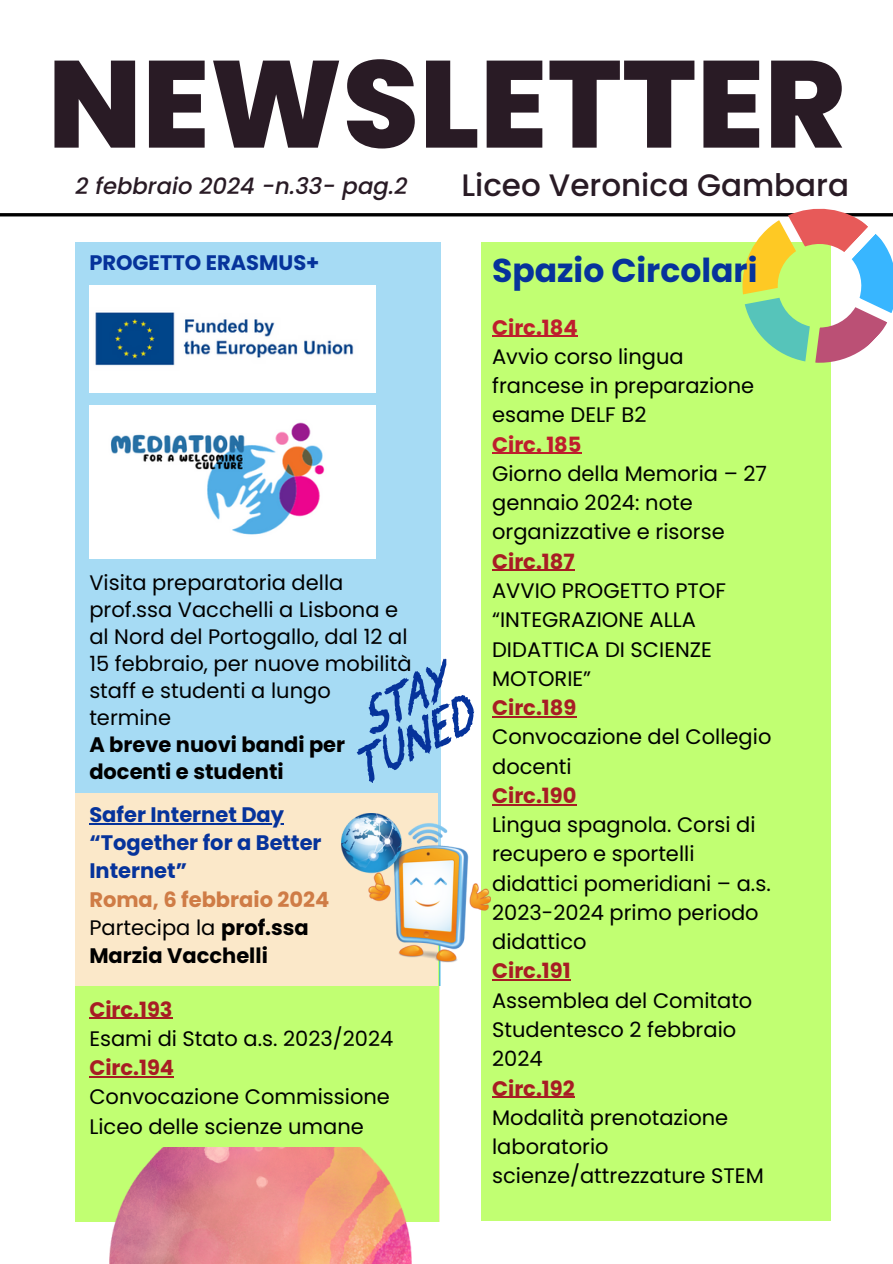
<style>
.page{position:relative;width:893px;height:1264px;background:#fff}
.page>*{position:absolute;margin:0;border:0;box-sizing:border-box;transform-origin:0 0}
.t1{font:800 123.45px "Poppins";color:#291b25}
.t2{font:700 33px "Poppins";color:#06339b}
.t3{font:500 31.05px "Poppins";color:#291b25}
.t4{font:italic 500 22.8px "Poppins";color:#291b25}
.t5{font:21px/29.2px "Poppins";color:#000}
.t6{font:700 21px/28.2px "Poppins";color:#06339b}
.t7{font:700 21px "Poppins";color:#a71d24}
.t8{font:700 21px/27px "Poppins";color:#000}
.t9{font:700 21px "Poppins";color:#cf7c46}
.t10{font:700 21px "Poppins";color:#be1e2d}
.s1{font-weight:700}
</style>
<div class="page">
<div style="left:481px;top:242px;width:349px;height:978px;background:#c1ff72"></div>
<hr style="left:0;top:213px;width:892px;height:3px;background:#000">
<div style="left:75px;top:242px;width:365px;height:743px;background:#a6dbf4"></div>
<svg style="left:719px;top:208px;width:173px;height:173px"></svg>
<div style="left:75px;top:937px;width:364px;height:284px;background:#c1ff72"></div>
<img style="left:89px;top:285px;width:286px;height:107px">
<img style="left:89px;top:405px;width:286px;height:153px">
<div style="left:75px;top:793px;width:363px;height:193px;background:#fbe8c9"></div>
<svg style="left:357px;top:658px;width:117px;height:124px"></svg>
<img style="left:341px;top:813px;width:149px;height:152px">
<img style="left:109px;top:1147px;width:302px;height:116px">
<hr style="left:89px;top:823px;width:195px;height:1px;background:#06339b">
<hr style="left:492px;top:336px;width:85px;height:1px;background:#be1e2d">
<hr style="left:492px;top:453px;width:89px;height:1px;background:#be1e2d">
<hr style="left:492px;top:570px;width:82px;height:1px;background:#a71d24">
<hr style="left:492px;top:716px;width:84px;height:1px;background:#a71d24">
<hr style="left:492px;top:804px;width:84px;height:1px;background:#a71d24">
<hr style="left:492px;top:979px;width:78px;height:1px;background:#a71d24">
<hr style="left:492px;top:1096px;width:82px;height:1px;background:#a71d24">
<hr style="left:89px;top:1017px;width:84px;height:1px;background:#a71d24">
<hr style="left:89px;top:1076px;width:85px;height:1px;background:#a71d24">
<h1 class="t1" style="left:48px;top:18px;width:799px">NEWSLETTER</h1>
<p class="t4" style="left:75px;top:170px;width:333px">2 febbraio 2024 -n.33- pag.2</p>
<h2 class="t3" style="left:461px;top:164px;width:389px">Liceo Veronica Gambara</h2>
<p class="t6" style="left:89px;top:248px;width:231px">PROGETTO ERASMUS+</p>
<p class="t5" style="left:89px;top:569px;width:324px;line-height:27px">Visita preparatoria della prof.ssa Vacchelli a Lisbona e al Nord del Portogallo, dal 12 al<br>15 febbraio, per nuove mobilità staff e studenti a lungo termine</p>
<p class="t8" style="left:89px;top:731px;width:257px">A breve nuovi bandi per docenti e studenti</p>
<p class="t6" style="left:89px;top:800px;width:196px">Safer Internet Day</p>
<p class="t6" style="left:89px;top:828px;width:234px">“Together for a Better<br>Internet”</p>
<p class="t9" style="left:89px;top:884px;width:241px">Roma, 6 febbraio 2024</p>
<h2 class="t5" style="left:89px;top:912px;width:221px">Partecipa la <span class="s1">prof.ssa</span></h2>
<p class="t8" style="left:89px;top:942px;width:180px">Marzia Vacchelli</p>
<p class="t7" style="left:89px;top:994px;width:85px">Circ.193</p>
<p class="t5" style="left:89px;top:1023px;width:305px">Esami di Stato a.s. 2023/2024</p>
<p class="t7" style="left:89px;top:1053px;width:86px">Circ.194</p>
<p class="t5" style="left:89px;top:1082px;width:302px">Convocazione Commissione<br>Liceo delle scienze umane</p>
<p class="t2" style="left:492px;top:247px;width:267px">Spazio Circolari</p>
<p class="t10" style="left:492px;top:312px;width:87px">Circ.184</p>
<p class="t5" style="left:492px;top:342px;width:263px">Avvio corso lingua francese in preparazione esame DELF B2</p>
<p class="t10" style="left:492px;top:429px;width:91px">Circ. 185</p>
<p class="t5" style="left:492px;top:459px;width:276px">Giorno della Memoria – 27 gennaio 2024: note organizzative e risorse</p>
<p class="t7" style="left:492px;top:546px;width:84px">Circ.187</p>
<p class="t5" style="left:492px;top:576px;width:235px">AVVIO PROGETTO PTOF “INTEGRAZIONE ALLA<br>DIDATTICA DI SCIENZE<br>MOTORIE”</p>
<p class="t7" style="left:492px;top:693px;width:86px">Circ.189</p>
<p class="t5" style="left:492px;top:722px;width:281px">Convocazione del Collegio docenti</p>
<p class="t7" style="left:492px;top:780px;width:86px">Circ.190</p>
<p class="t5" style="left:492px;top:810px;width:280px">Lingua spagnola. Corsi di recupero e sportelli didattici pomeridiani – a.s.<br>2023-2024 primo periodo didattico</p>
<p class="t7" style="left:492px;top:956px;width:80px">Circ.191</p>
<p class="t5" style="left:492px;top:985px;width:262px">Assemblea del Comitato<br>Studentesco 2 febbraio<br>2024</p>
<p class="t7" style="left:492px;top:1073px;width:84px">Circ.192</p>
<p class="t5" style="left:492px;top:1102px;width:273px">Modalità prenotazione laboratorio scienze/attrezzature STEM</p>
</div>
